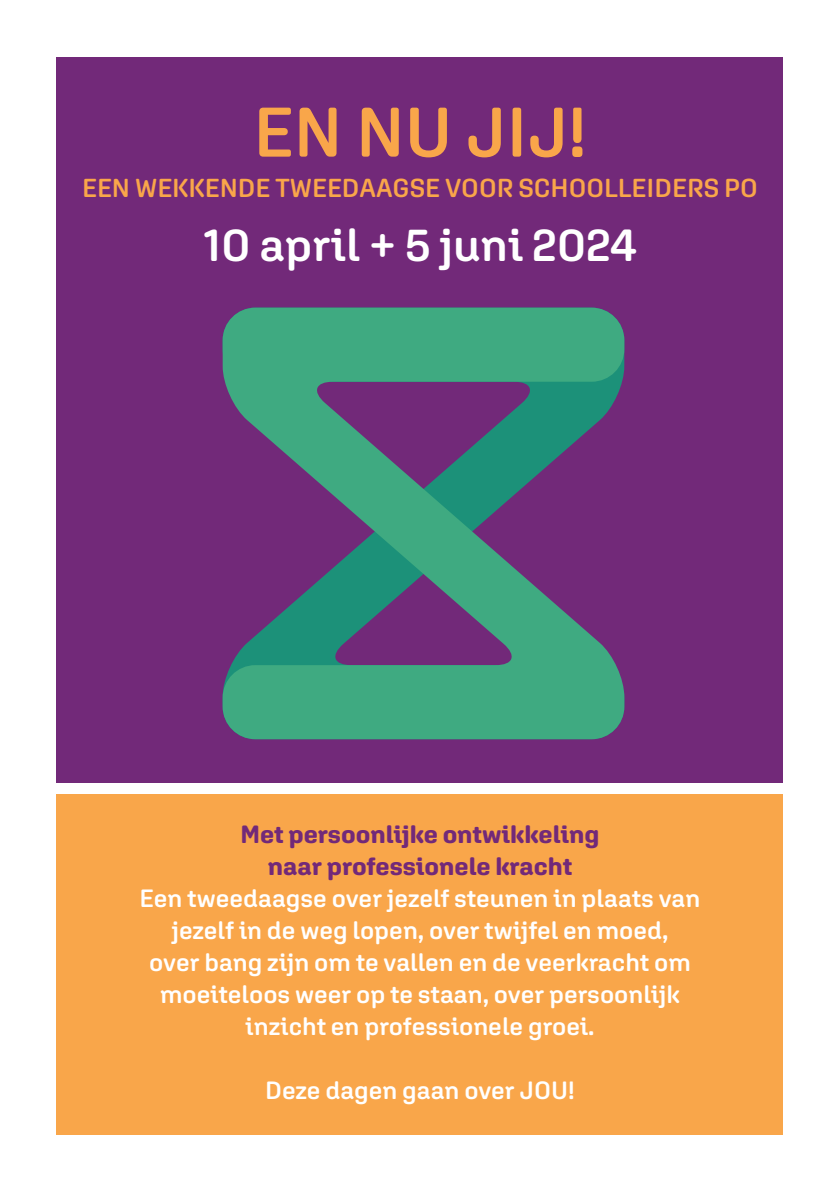
<style>
.page{position:relative;width:840px;height:1191px;background:#fff}
.page>*{position:absolute;margin:0;border:0;box-sizing:border-box;transform-origin:0 0}
.t1{font:600 70px "Aglet Sans";color:#f9a64a}
.t2{font:600 46px "Aglet Sans";color:#fff}
.t3{font:600 26px "Aglet Sans";color:#f9a64a}
.t4{font:600 25px/32px "Aglet Sans";color:#fff;text-align:center}
.t5{font:700 25px/32px "Aglet Sans";color:#722979;text-align:center}
</style>
<div class="page">
<div style="left:57px;top:794px;width:725px;height:340px;background:#f9a64a"></div>
<div style="left:57px;top:57px;width:725px;height:725px;background:#722979"></div>
<svg style="left:222px;top:308px;width:402px;height:431px"></svg>
<h1 class="t1" style="left:253px;top:90px;width:334px">EN NU JIJ!</h1>
<p class="t3" style="left:82px;top:172px;width:677px">EEN WEKKENDE TWEEDAAGSE VOOR SCHOOLLEIDERS PO</p>
<h2 class="t2" style="left:203px;top:217px;width:435px">10 april + 5 juni 2024</h2>
<p class="t5" style="left:240px;top:818px;width:360px">Met persoonlijke ontwikkeling naar professionele kracht</p>
<p class="t4" style="left:139px;top:882px;width:562px">Een tweedaagse over jezelf steunen in plaats van jezelf in de weg lopen, over twijfel en moed,<br>over bang zijn om te vallen en de veerkracht om moeiteloos weer op te staan, over persoonlijk inzicht en professionele groei.</p>
<p class="t4" style="left:265px;top:1074px;width:311px">Deze dagen gaan over JOU!</p>
</div>
